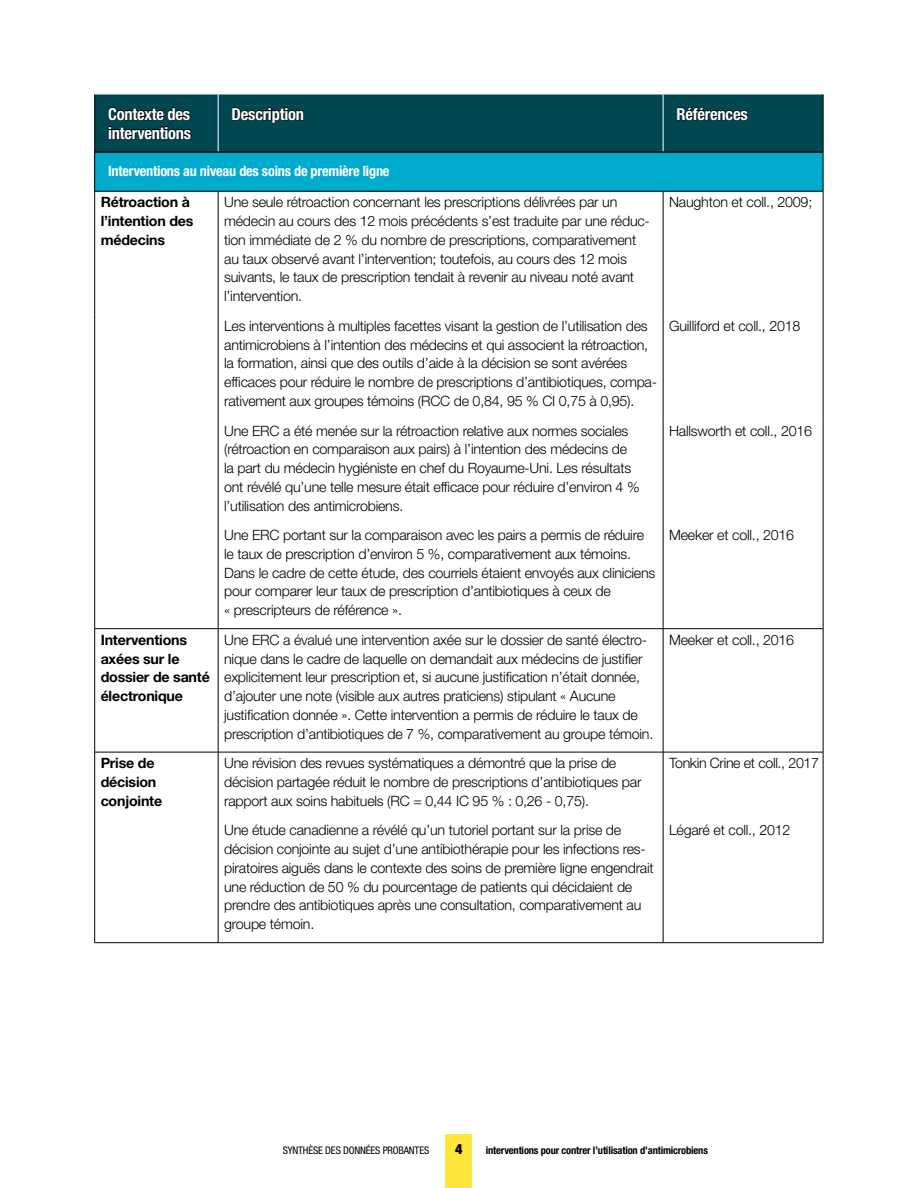
<style>
.page{position:relative;width:918px;height:1188px;background:#fff}
.page>*{position:absolute;margin:0;border:0;box-sizing:border-box;transform-origin:0 0}
.Table_Header{font:700 condensed 16.5px/18.8px "Helvetica Neue LT Std";letter-spacing:-.015em;color:#fff}
.Table_Body{font:300 14.25px/18.8px "Helvetica Neue LT Std";letter-spacing:-.015em;color:#000}
.Table_Left_Subhead{font:700 14.25px/18.8px "Helvetica Neue LT Std";letter-spacing:-.015em;color:#000}
.Table_subhead{font:700 condensed 14.25px "Helvetica Neue LT Std";letter-spacing:-.015em;color:#fff}
.t1{font:900 condensed 14.25px "Helvetica Neue LT Std";color:#000}
.t2{font:700 condensed 10.5px "Helvetica Neue LT Std";letter-spacing:-.015em;color:#000}
.t3{font:condensed 10.5px "Helvetica Neue LT Std";letter-spacing:-.015em;color:#000}
</style>
<div class="page">
<div style="left:95px;top:152px;width:728px;height:39px;background:#00accd"></div>
<hr style="left:95px;top:151px;width:123px;height:2px;background:#000">
<hr style="left:218px;top:151px;width:445px;height:2px;background:#000">
<hr style="left:663px;top:151px;width:160px;height:2px;background:#000">
<hr style="left:94px;top:152px;width:1px;height:39px;background:#000">
<hr style="left:823px;top:152px;width:1px;height:39px;background:#000">
<hr style="left:94px;top:191px;width:124px;height:1px;background:#000">
<hr style="left:94px;top:191px;width:1px;height:124px;background:#000">
<hr style="left:218px;top:191px;width:445px;height:1px;background:#000">
<hr style="left:218px;top:191px;width:1px;height:124px;background:#000">
<hr style="left:663px;top:191px;width:160px;height:1px;background:#000">
<hr style="left:663px;top:191px;width:1px;height:124px;background:#000">
<hr style="left:823px;top:191px;width:1px;height:124px;background:#000">
<hr style="left:94px;top:315px;width:1px;height:104px;background:#000">
<hr style="left:218px;top:315px;width:1px;height:104px;background:#000">
<hr style="left:663px;top:315px;width:1px;height:104px;background:#000">
<hr style="left:823px;top:315px;width:1px;height:104px;background:#000">
<hr style="left:94px;top:419px;width:1px;height:105px;background:#000">
<hr style="left:218px;top:419px;width:1px;height:105px;background:#000">
<hr style="left:663px;top:419px;width:1px;height:105px;background:#000">
<hr style="left:823px;top:419px;width:1px;height:105px;background:#000">
<hr style="left:94px;top:524px;width:1px;height:104px;background:#000">
<hr style="left:218px;top:524px;width:1px;height:104px;background:#000">
<hr style="left:663px;top:524px;width:1px;height:104px;background:#000">
<hr style="left:823px;top:524px;width:1px;height:104px;background:#000">
<hr style="left:94px;top:628px;width:124px;height:1px;background:#000">
<hr style="left:94px;top:629px;width:1px;height:123px;background:#000">
<hr style="left:218px;top:628px;width:445px;height:1px;background:#000">
<hr style="left:218px;top:629px;width:1px;height:123px;background:#000">
<hr style="left:663px;top:628px;width:160px;height:1px;background:#000">
<hr style="left:663px;top:629px;width:1px;height:123px;background:#000">
<hr style="left:823px;top:629px;width:1px;height:123px;background:#000">
<hr style="left:94px;top:752px;width:124px;height:1px;background:#000">
<hr style="left:94px;top:752px;width:1px;height:67px;background:#000">
<hr style="left:218px;top:752px;width:445px;height:1px;background:#000">
<hr style="left:218px;top:752px;width:1px;height:67px;background:#000">
<hr style="left:663px;top:752px;width:160px;height:1px;background:#000">
<hr style="left:663px;top:752px;width:1px;height:67px;background:#000">
<hr style="left:823px;top:752px;width:1px;height:67px;background:#000">
<hr style="left:94px;top:819px;width:1px;height:124px;background:#000">
<hr style="left:218px;top:819px;width:1px;height:124px;background:#000">
<hr style="left:663px;top:819px;width:1px;height:124px;background:#000">
<hr style="left:823px;top:819px;width:1px;height:124px;background:#000">
<hr style="left:94px;top:942px;width:124px;height:1px;background:#000">
<hr style="left:218px;top:942px;width:445px;height:1px;background:#000">
<hr style="left:663px;top:942px;width:160px;height:1px;background:#000">
<hr style="left:94px;top:94px;width:1px;height:58px;background:#000">
<hr style="left:823px;top:94px;width:1px;height:58px;background:#000">
<svg style="left:95px;top:94px;width:728px;height:58px;background:#02444e"></svg>
<div style="left:446px;top:1134px;width:26px;height:54px;background:#ffe639"></div>
<p class="Table_Header" style="left:108px;top:104px;width:85px">Contexte des interventions</p>
<p class="Table_Header" style="left:232px;top:104px;width:74px">Description</p>
<p class="Table_Header" style="left:677px;top:104px;width:73px">Références</p>
<p class="Table_subhead" style="left:108px;top:163px;width:283px">Interventions au niveau des soins de première ligne</p>
<p class="Table_Left_Subhead" style="left:101px;top:193px;width:94px">Rétroaction à l’intention des médecins</p>
<p class="Table_Body" style="left:224px;top:193px;width:427px">Une seule rétroaction concernant les prescriptions délivrées par un médecin au cours des 12 mois précédents s’est traduite par une réduc&shy;tion immédiate de 2 % du nombre de prescriptions, comparativement au taux observé avant l’intervention; toutefois, au cours des 12 mois suivants, le taux de prescription tendait à revenir au niveau noté avant l’intervention.</p>
<p class="Table_Body" style="left:669px;top:193px;width:145px">Naughton et coll., 2009;</p>
<p class="Table_Body" style="left:224px;top:316px;width:434px">Les interventions à multiples facettes visant la gestion de l’utilisation des antimicrobiens à l’intention des médecins et qui associent la rétroaction, la formation, ainsi que des outils d’aide à la décision se sont avérées efficaces pour réduire le nombre de prescriptions d’antibiotiques, compa&shy;rativement aux groupes témoins (RCC de 0,84, 95 % CI 0,75 à 0,95).</p>
<p class="Table_Body" style="left:669px;top:316px;width:133px">Guilliford et coll., 2018</p>
<p class="Table_Body" style="left:224px;top:421px;width:417px">Une ERC a été menée sur la rétroaction relative aux normes sociales (rétroaction en comparaison aux pairs) à l’intention des médecins de la part du médecin hygiéniste en chef du Royaume-Uni. Les résultats ont révélé qu’une telle mesure était efficace pour réduire d’environ 4 % l’utilisation des antimicrobiens.</p>
<p class="Table_Body" style="left:669px;top:421px;width:144px">Hallsworth et coll., 2016</p>
<p class="Table_Body" style="left:224px;top:525px;width:433px">Une ERC portant sur la comparaison avec les pairs a permis de réduire le taux de prescription d’environ 5 %, comparativement aux témoins.<br>Dans le cadre de cette étude, des courriels étaient envoyés aux cliniciens pour comparer leur taux de prescription d’antibiotiques à ceux de<br>« prescripteurs de référence ».</p>
<p class="Table_Body" style="left:669px;top:525px;width:127px">Meeker et coll., 2016</p>
<p class="Table_Left_Subhead" style="left:101px;top:630px;width:111px">Interventions axées sur le dossier de santé électronique</p>
<p class="Table_Body" style="left:224px;top:630px;width:431px">Une ERC a évalué une intervention axée sur le dossier de santé électro&shy;nique dans le cadre de laquelle on demandait aux médecins de justifier explicitement leur prescription et, si aucune justification n’était donnée, d’ajouter une note (visible aux autres praticiens) stipulant « Aucune justification donnée ». Cette intervention a permis de réduire le taux de prescription d’antibiotiques de 7 %, comparativement au groupe témoin.</p>
<p class="Table_Body" style="left:669px;top:630px;width:127px">Meeker et coll., 2016</p>
<p class="Table_Left_Subhead" style="left:101px;top:754px;width:63px">Prise de décision conjointe</p>
<p class="Table_Body" style="left:224px;top:754px;width:419px">Une révision des revues systématiques a démontré que la prise de décision partagée réduit le nombre de prescriptions d’antibiotiques par rapport aux soins habituels (RC = 0,44 IC 95 % : 0,26 - 0,75).</p>
<p class="Table_Body" style="left:669px;top:754px;width:151px">Tonkin Crine et coll., 2017</p>
<p class="Table_Body" style="left:224px;top:821px;width:431px">Une étude canadienne a révélé qu’un tutoriel portant sur la prise de décision conjointe au sujet d’une antibiothérapie pour les infections res&shy;piratoires aiguës dans le contexte des soins de première ligne engendrait une réduction de 50 % du pourcentage de patients qui décidaient de prendre des antibiotiques après une consultation, comparativement au groupe témoin.</p>
<p class="Table_Body" style="left:669px;top:821px;width:123px">Légaré et coll., 2012</p>
<p class="t3" style="left:283px;top:1144px;width:148px">SYNTHÈSE DES DONNÉES PROBANTES</p>
<p class="t1" style="left:455px;top:1140px;width:9px">4</p>
<p class="t2" style="left:486px;top:1144px;width:224px">interventions pour contrer l’utilisation d’antimicrobiens</p>
</div>
